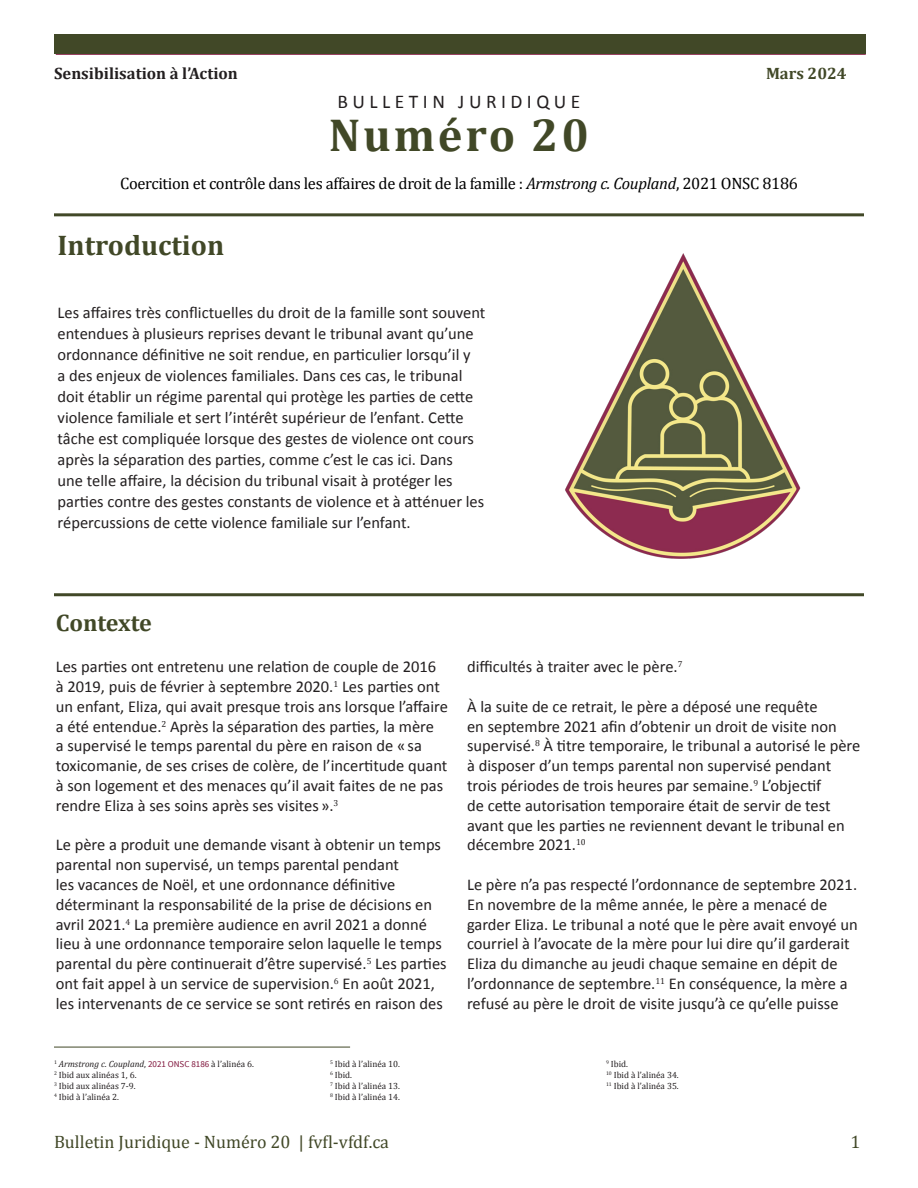
<style>
.page{position:relative;width:918px;height:1188px;background:#fff}
.page>*{position:absolute;margin:0;border:0;box-sizing:border-box;transform-origin:0 0}
.t1{font:700 46.5px "Cambria";letter-spacing:.06em;color:#414827}
.t2{font:700 28.5px "Cambria";color:#414827}
.t3{font:700 24px "Cambria";letter-spacing:-.005em;color:#414827}
.t4{font:19.5px "Calibri";letter-spacing:.23em;color:#231f20}
.t5{font:18px "Cambria";color:#414827}
.t6{font:16.5px/19.8px "Calibri";color:#231f20}
.t7{font:16.5px "Cambria";letter-spacing:-.02em;color:#000}
.t8{font:700 16.5px "Cambria";color:#231f20}
.t9{font:700 16.5px "Cambria";color:#414827}
.endnotes{font:9px "Cambria";color:#231f20}
.endnotes-2{font:italic 9px "Cambria";color:#231f20}
.s1{font-style:italic}
.s2{font-style:normal}
.s3{font-family:"Source Sans Pro";font-style:normal;color:#7f143b}
</style>
<div class="page">
<hr style="left:56px;top:53px;width:810px;height:2px;background:#7f143b">
<hr style="left:54px;top:593px;width:810px;height:3px;background:#414827">
<hr style="left:54px;top:1047px;width:296px;height:1px;background:#414827">
<img style="left:565px;top:253px;width:236px;height:306px">
<hr style="left:54px;top:213px;width:810px;height:3px;background:#414827">
<div style="left:54px;top:34px;width:812px;height:20px;background:#414827"></div>
<p class="t8" style="left:54px;top:62px;width:185px">Sensibilisation à l’Action</p>
<p class="t9" style="left:766px;top:62px;width:82px">Mars 2024</p>
<p class="t4" style="left:338px;top:89px;width:244px">BULLETIN JURIDIQUE</p>
<p class="t1" style="left:329px;top:103px;width:262px">Numéro 20</p>
<p class="t7" style="left:120px;top:173px;width:679px">Coercition et contrôle dans les affaires de droit de la famille : <span class="s1">Armstrong c. Coupland</span>, 2021 ONSC 8186</p>
<p class="t2" style="left:58px;top:225px;width:168px">Introduction</p>
<p class="t6" style="left:58px;top:301px;width:429px;line-height:21px">Les affaires très conflictuelles du droit de la famille sont souvent entendues à plusieurs reprises devant le tribunal avant qu’une ordonnance définitive ne soit rendue, en particulier lorsqu’il y<br>a des enjeux de violences familiales. Dans ces cas, le tribunal doit établir un régime parental qui protège les parties de cette violence familiale et sert l’intérêt supérieur de l’enfant. Cette tâche est compliquée lorsque des gestes de violence ont cours après la séparation des parties, comme c’est le cas ici. Dans<br>une telle affaire, la décision du tribunal visait à protéger les parties contre des gestes constants de violence et à atténuer les répercussions de cette violence familiale sur l’enfant.</p>
<p class="t3" style="left:56px;top:606px;width:98px">Contexte</p>
<p class="t6" style="left:56px;top:656px;width:394px">Les parties ont entretenu une relation de couple de 2016 à 2019, puis de février à septembre 2020.<sup>1</sup> Les parties ont un enfant, Eliza, qui avait presque trois ans lorsque l’affaire a été entendue.<sup>2</sup> Après la séparation des parties, la mère<br>a supervisé le temps parental du père en raison de «sa toxicomanie, de ses crises de colère, de l’incertitude quant à son logement et des menaces qu’il avait faites de ne pas rendre Eliza à ses soins après ses visites».<sup>3</sup></p>
<p class="t6" style="left:56px;top:834px;width:392px">Le père a produit une demande visant à obtenir un temps parental non supervisé, un temps parental pendant<br>les vacances de Noël, et une ordonnance définitive déterminant la responsabilité de la prise de décisions en avril 2021.<sup>4</sup> La première audience en avril 2021 a donné lieu à une ordonnance temporaire selon laquelle le temps parental du père continuerait d’être supervisé.<sup>5</sup> Les parties ont fait appel à un service de supervision.<sup>6</sup> En août 2021, les intervenants de ce service se sont retirés en raison des</p>
<p class="t6" style="left:467px;top:656px;width:217px">difficultés à traiter avec le père.<sup>7</sup></p>
<p class="t6" style="left:467px;top:696px;width:395px">À la suite de ce retrait, le père a déposé une requête<br>en septembre 2021 afin d’obtenir un droit de visite non supervisé.<sup>8</sup> À titre temporaire, le tribunal a autorisé le père à disposer d’un temps parental non supervisé pendant trois périodes de trois heures par semaine.<sup>9</sup> L’objectif<br>de cette autorisation temporaire était de servir de test avant que les parties ne reviennent devant le tribunal en décembre 2021.<sup>10</sup></p>
<p class="t6" style="left:467px;top:874px;width:392px">Le père n’a pas respecté l’ordonnance de septembre 2021.<br>En novembre de la même année, le père a menacé de garder Eliza. Le tribunal a noté que le père avait envoyé un courriel à l’avocate de la mère pour lui dire qu’il garderait Eliza du dimanche au jeudi chaque semaine en dépit de l’ordonnance de septembre.<sup>11</sup> En conséquence, la mère a refusé au père le droit de visite jusqu’à ce qu’elle puisse</p>
<p class="endnotes-2" style="left:54px;top:1059px;width:202px"><sup>1</sup> Armstrong c. Coupland<span class="s2">,</span> <span class="s3">2021 ONSC 8186</span> <span class="s2">à l’alinéa 6.</span></p>
<p class="endnotes" style="left:54px;top:1069px;width:84px"><sup>2</sup> Ibid aux alinéas 1, 6.</p>
<p class="endnotes" style="left:54px;top:1080px;width:83px"><sup>3</sup> Ibid aux alinéas 7-9.</p>
<p class="endnotes" style="left:54px;top:1091px;width:66px"><sup>4</sup> Ibid à l’alinéa 2.</p>
<p class="endnotes" style="left:330px;top:1059px;width:71px"><sup>5</sup> Ibid à l’alinéa 10.</p>
<p class="endnotes" style="left:330px;top:1069px;width:24px"><sup>6</sup> Ibid.</p>
<p class="endnotes" style="left:330px;top:1080px;width:71px"><sup>7</sup> Ibid à l’alinéa 13.</p>
<p class="endnotes" style="left:330px;top:1091px;width:71px"><sup>8</sup> Ibid à l’alinéa 14.</p>
<p class="endnotes" style="left:606px;top:1059px;width:24px"><sup>9</sup> Ibid.</p>
<p class="endnotes" style="left:606px;top:1069px;width:74px"><sup>10</sup> Ibid à l’alinéa 34.</p>
<p class="endnotes" style="left:606px;top:1080px;width:74px"><sup>11</sup> Ibid à l’alinéa 35.</p>
<p class="t5" style="left:54px;top:1131px;width:337px">Bulletin Juridique - Numéro 20 | fvfl-vfdf.ca</p>
<p class="t5" style="left:850px;top:1131px;width:11px">1</p>
</div>
